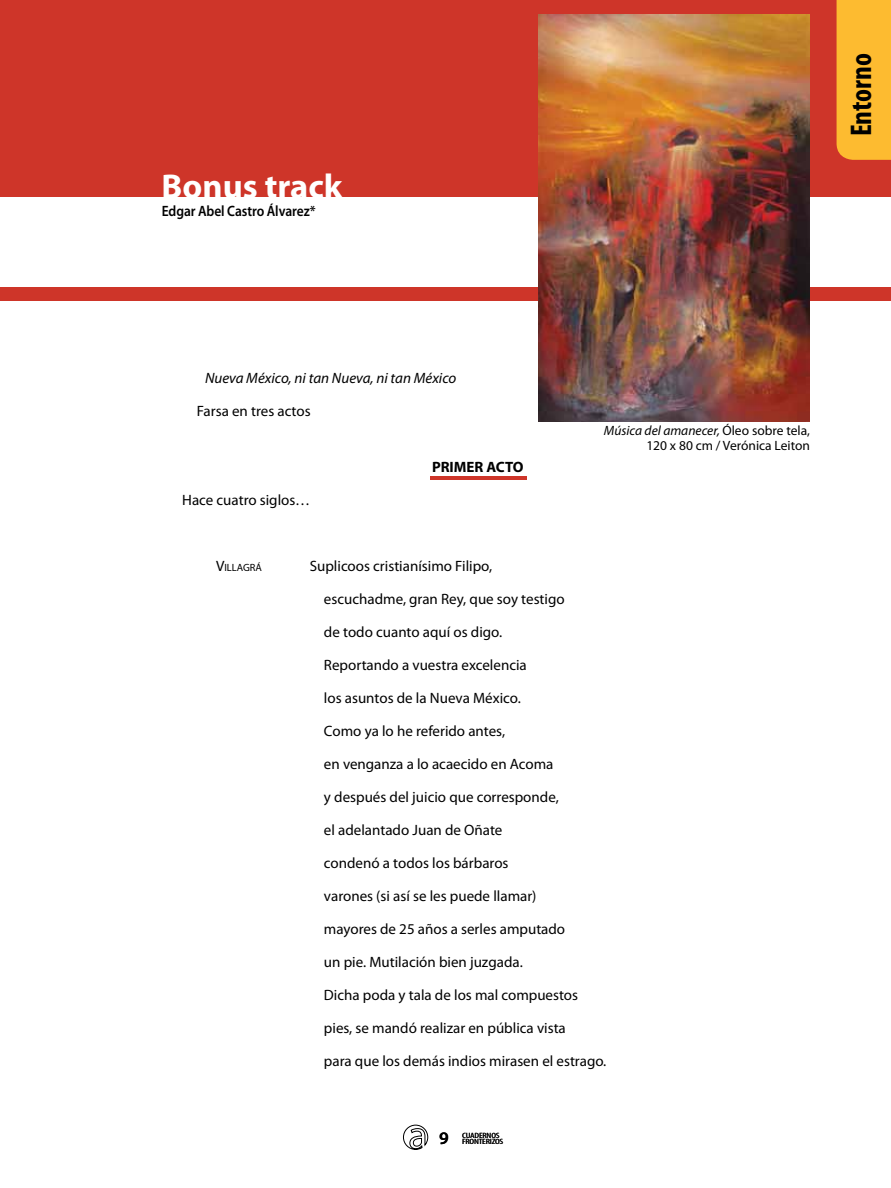
<style>
.page{position:relative;width:891px;height:1188px;background:#fff}
.page>*{position:absolute;margin:0;border:0;box-sizing:border-box;transform-origin:0 0}
.t1{font:700 34.5px "Myriad Pro";color:#fff}
.t2{font:700 condensed 30px "Myriad Pro";color:#000}
.t3{font:600 17.7px "Myriad Pro";color:#000}
.t4{font:15px/33px "Myriad Pro";color:#000}
.t5{font:italic 15px "Myriad Pro";color:#000}
.t6{font:600 15px "Myriad Pro";letter-spacing:-.01em;color:#000;scale:.9 1}
.t7{font:700 15px "Myriad Pro";color:#000}
.t8{font:13.5px/15px "Myriad Pro";color:#000;text-align:right}
.t9{font:10.5px "Myriad Pro";color:#000}
.t10{font:condensed 7.65px "Myriad Pro";letter-spacing:-.02em;color:#000;scale:1.37 1}
.s1{font-style:italic}
.s2{font-size:15px}
</style>
<div class="page">
<div style="left:0;top:0;width:891px;height:197px;background:#ce3529"></div>
<div style="left:0;top:287px;width:891px;height:14px;background:#ce3529"></div>
<div style="left:837px;top:0;width:54px;height:160px;background:#fdbb30"></div>
<img style="left:538px;top:15px;width:272px;height:407px">
<hr style="left:431px;top:476px;width:96px;height:4px;background:#ce3529">
<svg style="left:403px;top:1125px;width:25px;height:25px"></svg>
<h1 class="t1" style="left:162px;top:164px;width:183px">Bonus track</h1>
<p class="t6" style="left:162px;top:201px;width:173px">Edgar Abel Castro Álvarez*</p>
<h2 class="t2" style="left:842px;top:136px;width:85px;rotate:-90deg">Entorno</h2>
<p class="t5" style="left:205px;top:368px;width:253px">Nueva México, ni tan Nueva, ni tan México</p>
<p class="t4" style="left:197px;top:394px;width:115px">Farsa en tres actos</p>
<p class="t4" style="left:182px;top:484px;width:130px">Hace cuatro siglos…</p>
<p class="t7" style="left:432px;top:458px;width:93px">PRIMER ACTO</p>
<p class="t8" style="left:604px;top:423px;width:208px"><span class="s1">Música del amanecer,</span> Óleo sobre tela,<br>120 x 80 cm / Verónica Leiton</p>
<p class="t9" style="left:216px;top:561px;width:47px"><span class="s2">V</span>illagrá</p>
<p class="t4" style="left:310px;top:550px;width:184px">Suplicoos cristianísimo Filipo,</p>
<p class="t4" style="left:324px;top:583px;width:242px">escuchadme, gran Rey, que soy testigo</p>
<p class="t4" style="left:324px;top:616px;width:180px">de todo cuanto aquí os digo.</p>
<p class="t4" style="left:324px;top:649px;width:204px">Reportando a vuestra excelencia</p>
<p class="t4" style="left:324px;top:682px;width:198px">los asuntos de la Nueva México.</p>
<p class="t4" style="left:324px;top:715px;width:183px">Como ya lo he referido antes,</p>
<p class="t4" style="left:324px;top:748px;width:231px">en venganza a lo acaecido en Acoma</p>
<p class="t4" style="left:324px;top:781px;width:236px">y después del juicio que corresponde,</p>
<p class="t4" style="left:324px;top:814px;width:180px">el adelantado Juan de Oñate</p>
<p class="t4" style="left:324px;top:847px;width:186px">condenó a todos los bárbaros</p>
<p class="t4" style="left:324px;top:880px;width:214px">varones (si así se les puede llamar)</p>
<p class="t4" style="left:324px;top:913px;width:243px">mayores de 25 años a serles amputado</p>
<p class="t4" style="left:324px;top:946px;width:200px">un pie. Mutilación bien juzgada.</p>
<p class="t4" style="left:324px;top:979px;width:256px">Dicha poda y tala de los mal compuestos</p>
<p class="t4" style="left:324px;top:1012px;width:284px">pies, se mandó realizar en pública vista<br>para que los demás indios mirasen el estrago.</p>
<p class="t10" style="left:462px;top:1130px;width:29px">CUADERNOS</p>
<p class="t3" style="left:439px;top:1127px;width:11px">9</p>
<p class="t10" style="left:462px;top:1136px;width:32px">FRONTERIZOS</p>
</div>
